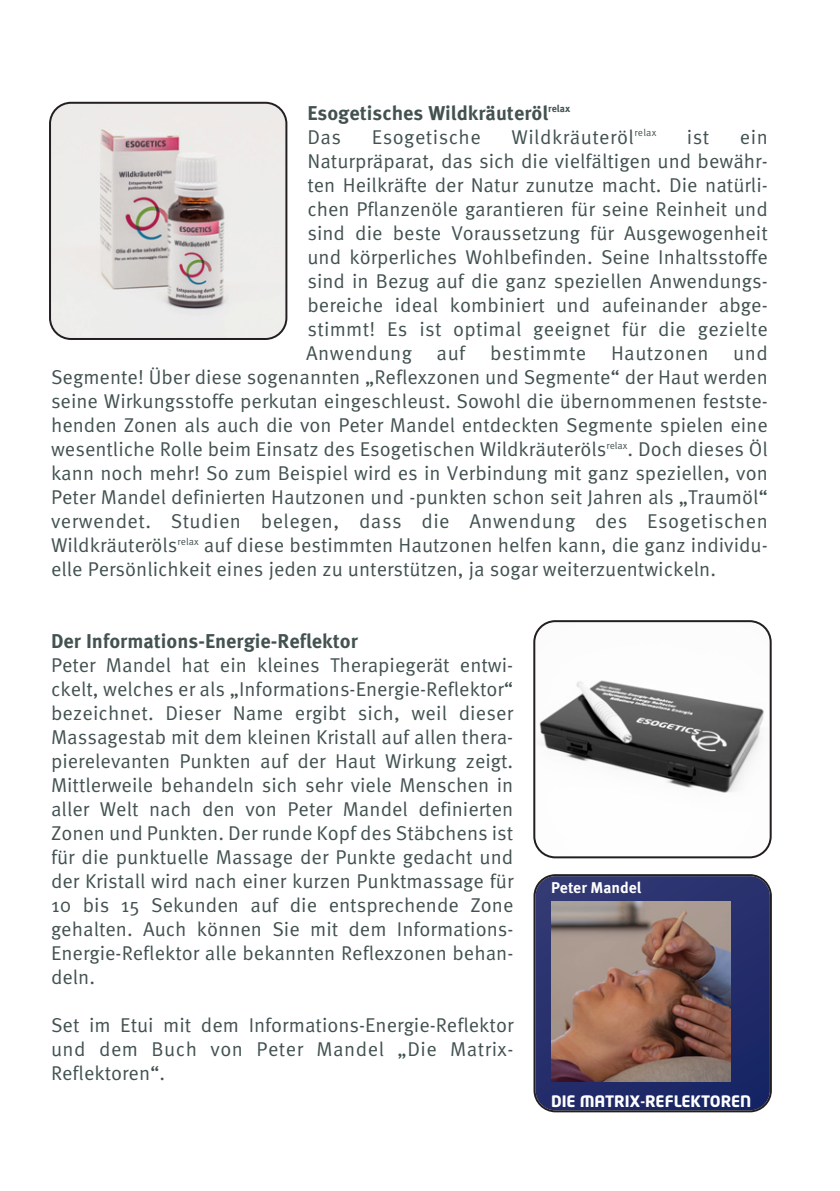
<style>
.page{position:relative;width:840px;height:1191px;background:#fff}
.page>*{position:absolute;margin:0;border:0;box-sizing:border-box;transform-origin:0 0}
.t1{font:20px/24px "Meta OT";color:#435151;text-align:justify}
.t2{font:20px "Meta OT";letter-spacing:.025em;color:#435151}
.t3{font:700 20px "Meta OT";color:#435151}
.t4{font:700 15.6px "Neo Tech Std";color:#fff}
.t5{font:700 15.6px "Meta OT";color:#fff}
</style>
<div class="page">
<svg style="left:533px;top:620px;width:238px;height:238px"></svg>
<svg style="left:533px;top:874px;width:238px;height:238px;background:#6b5c69"></svg>
<svg style="left:49px;top:102px;width:238px;height:238px;background:#d1cccb"></svg>
<p class="t3" style="left:307px;top:105px;width:264px">Esogetisches Wildkräuteröl<sup>relax</sup></p>
<p class="t1" style="left:307px;top:127px;width:35px">Das</p>
<p class="t2" style="left:371px;top:129px;width:110px">Esogetische</p>
<p class="t2" style="left:511px;top:129px;width:146px">Wildkräuteröl<sup>relax</sup></p>
<p class="t1" style="left:686px;top:127px;width:24px">ist</p>
<p class="t1" style="left:739px;top:127px;width:29px">ein</p>
<p class="t1" style="left:307px;top:151px;width:461px">Naturpräparat, das sich die vielfältigen und bewähr-</p>
<p class="t1" style="left:307px;top:175px;width:461px">ten Heilkräfte der Natur zunutze macht. Die natürli-</p>
<p class="t1" style="left:307px;top:199px;width:461px">chen Pflan zenöle garantieren für seine Reinheit und</p>
<p class="t1" style="left:307px;top:223px;width:461px">sind die beste Voraus setzung für Aus gewogenheit</p>
<p class="t1" style="left:307px;top:247px;width:461px">und körperliches Wohlbe finden. Seine In halts stoffe</p>
<p class="t1" style="left:307px;top:271px;width:461px">sind in Bezug auf die ganz speziellen Anwen dungs -</p>
<p class="t1" style="left:307px;top:295px;width:461px">bereiche ideal kom biniert und aufeinander abge-</p>
<p class="t1" style="left:307px;top:319px;width:461px">stimmt! Es ist optimal geeignet für die gezielte</p>
<p class="t2" style="left:306px;top:345px;width:463px">Anwendung auf bestimmte Hautzonen und</p>
<p class="t1" style="left:51px;top:367px;width:717px">Segmente! Über diese sogenannten „Reflexzonen und Segmen te“ der Haut werden</p>
<p class="t1" style="left:51px;top:391px;width:717px">seine Wirkungsstoffe perkutan eingeschleust. Sowohl die übernommenen fest ste -</p>
<p class="t1" style="left:51px;top:415px;width:717px">hen den Zonen als auch die von Peter Mandel entdeckten Seg mente spie len eine</p>
<p class="t1" style="left:51px;top:439px;width:717px">we sentliche Rolle beim Einsatz des Esoge tischen Wild kräu teröls<sup>relax</sup>. Doch dieses Öl</p>
<p class="t1" style="left:51px;top:463px;width:717px">kann noch mehr! So zum Beispiel wird es in Ver bindung mit ganz speziellen, von</p>
<p class="t1" style="left:51px;top:487px;width:717px">Peter Mandel definierten Hautzonen und -punkten schon seit Jahren als „Traumöl“</p>
<p class="t2" style="left:51px;top:513px;width:717px">verwendet. Studien belegen, dass die Anwendung des Esoge tischen</p>
<p class="t1" style="left:51px;top:535px;width:717px">Wildkräuteröls<sup>relax</sup> auf diese bestimmten Hautzonen helfen kann, die ganz individu-</p>
<p class="t1" style="left:51px;top:559px;width:666px">elle Persönlichkeit eines jeden zu unterstützen, ja sogar weiterzuentwickeln.</p>
<p class="t3" style="left:51px;top:633px;width:308px">Der Informations-Energie-Reflektor</p>
<p class="t1" style="left:51px;top:655px;width:463px">Peter Mandel hat ein kleines Therapiegerät ent wi - ckelt, welches er als „Informations-Energie-Reflektor“ bezeichnet. Dieser Name ergibt sich, weil dieser Massagestab mit dem kleinen Kristall auf allen thera&shy;pierelevanten Punkten auf der Haut Wirkung zeigt.<br>Mittlerweile behandeln sich sehr viele Menschen in aller Welt nach den von Peter Mandel definierten Zonen und Punkten. Der runde Kopf des Stäbchens ist für die punktuelle Massage der Punkte gedacht und der Kristall wird nach einer kurzen Punktmassage für 10 bis 15 Sekunden auf die entsprechende Zone gehalten. Auch können Sie mit dem Informations-Energie-Reflek tor alle bekannten Reflexzonen behan&shy;deln.</p>
<p class="t1" style="left:51px;top:1015px;width:463px">Set im Etui mit dem Informations-Energie-Reflektor und dem Buch von Peter Mandel „Die Matrix-Reflektoren“.</p>
<p class="t5" style="left:550px;top:881px;width:92px">Peter Mandel</p>
<p class="t4" style="left:550px;top:1092px;width:202px">DIE MATRIX-REFLEKTOREN</p>
</div>
